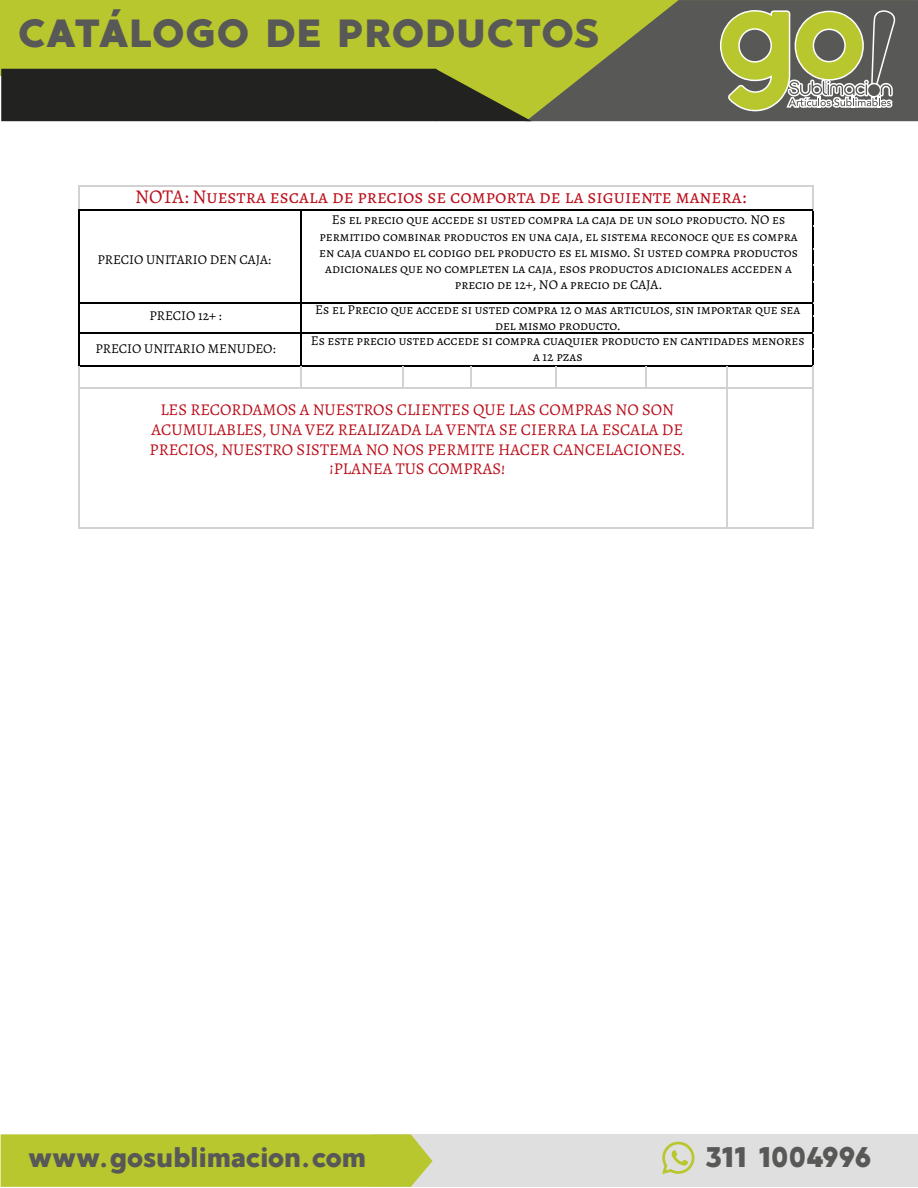
<style>
.page{position:relative;width:918px;height:1188px;background:#fff}
.page>*{position:absolute;margin:0;border:0;box-sizing:border-box;transform-origin:0 0}
.t1{font:39.3px "MADE Good Time Grotesk";letter-spacing:-.07em;color:#585857}
.t2{font:28.35px "MADE Good Time Grotesk";letter-spacing:-.08em;color:#585857}
.t3{font:19.5px "Alegreya SC";color:#bb0e1a}
.t4{font:16.5px/19.8px "Alegreya SC";color:#bb0e1a;text-align:center}
.t5{font:13.5px/16.2px "Alegreya SC";color:#000;text-align:center}
</style>
<div class="page">
<div style="left:1px;top:0;width:915px;height:75px;background:#b9c72e"></div>
<div style="left:372px;top:1134px;width:546px;height:53px;background:#dfdfdf"></div>
<div style="left:1px;top:1134px;width:432px;height:53px;background:#b9c72e"></div>
<svg style="left:532px;top:0;width:386px;height:121px;fill:#585857"></svg>
<svg style="left:720px;top:10px;width:176px;height:101px"></svg>
<svg style="left:1px;top:69px;width:531px;height:52px;background:#2f3022"></svg>
<svg style="left:662px;top:1142px;width:33px;height:32px"></svg>
<svg style="left:79px;top:187px;width:1px;height:22px"></svg>
<hr style="left:80px;top:209px;width:734px;height:2px;background:#000">
<hr style="left:812px;top:185px;width:2px;height:24px;background:#d2d2d2">
<hr style="left:80px;top:302px;width:734px;height:2px;background:#000">
<hr style="left:80px;top:332px;width:734px;height:2px;background:#000">
<hr style="left:79px;top:209px;width:1px;height:158px;background:#000">
<hr style="left:301px;top:211px;width:1px;height:156px;background:#000">
<hr style="left:80px;top:365px;width:734px;height:2px;background:#000">
<hr style="left:812px;top:211px;width:2px;height:156px;background:#000">
<svg style="left:301px;top:367px;width:1px;height:21px"></svg>
<svg style="left:403px;top:367px;width:1px;height:21px"></svg>
<hr style="left:470px;top:367px;width:2px;height:22px;background:#d2d2d2">
<svg style="left:556px;top:367px;width:1px;height:21px"></svg>
<svg style="left:646px;top:367px;width:1px;height:21px"></svg>
<hr style="left:79px;top:367px;width:1px;height:162px;background:#d2d2d2">
<hr style="left:727px;top:367px;width:1px;height:162px;background:#d2d2d2">
<hr style="left:812px;top:367px;width:2px;height:162px;background:#d2d2d2">
<hr style="left:79px;top:185px;width:735px;height:2px;background:#d2d2d2">
<hr style="left:79px;top:388px;width:735px;height:1px;background:#d2d2d2">
<hr style="left:79px;top:527px;width:735px;height:2px;background:#d2d2d2">
<h1 class="t1" style="left:17px;top:9px;width:586px">CATÁLOGO DE PRODUCTOS</h1>
<h3 class="t3" style="left:135px;top:183px;width:613px">NOTA: Nuestra escala de precios se comporta de la siguiente manera:</h3>
<p class="t5" style="left:97px;top:251px;width:175px">PRECIO UNITARIO DEN CAJA:</p>
<p class="t5" style="left:149px;top:307px;width:74px">PRECIO 12+ :</p>
<p class="t5" style="left:95px;top:340px;width:182px">PRECIO UNITARIO MENUDEO:</p>
<p class="t5" style="left:319px;top:211px;width:480px">Es el precio que accede si usted compra la caja de un solo producto. NO es permitido combinar productos en una caja, el sistema reconoce que es compra en caja cuando el codigo del producto es el mismo. Si usted compra productos adicionales que no completen la caja, esos productos adicionales acceden a precio de 12+, NO a precio de CAJA.</p>
<p class="t5" style="left:311px;top:301px;width:495px;line-height:15.8px">Es el Precio que accede si usted compra 12 o mas articulos, sin importar que sea del mismo producto.<br>Es este precio usted accede si compra cuaquier producto en cantidades menores a 12 pzas</p>
<p class="t4" style="left:150px;top:399px;width:537px">LES RECORDAMOS A NUESTROS CLIENTES QUE LAS COMPRAS NO SON ACUMULABLES, UNA VEZ REALIZADA LA VENTA SE CIERRA LA ESCALA DE PRECIOS, NUESTRO SISTEMA NO NOS PERMITE HACER CANCELACIONES. ¡PLANEA TUS COMPRAS!</p>
<h2 class="t2" style="left:26px;top:1139px;width:342px">www.gosublimacion.com</h2>
<h2 class="t2" style="left:704px;top:1139px;width:170px">311 1004996</h2>
</div>
